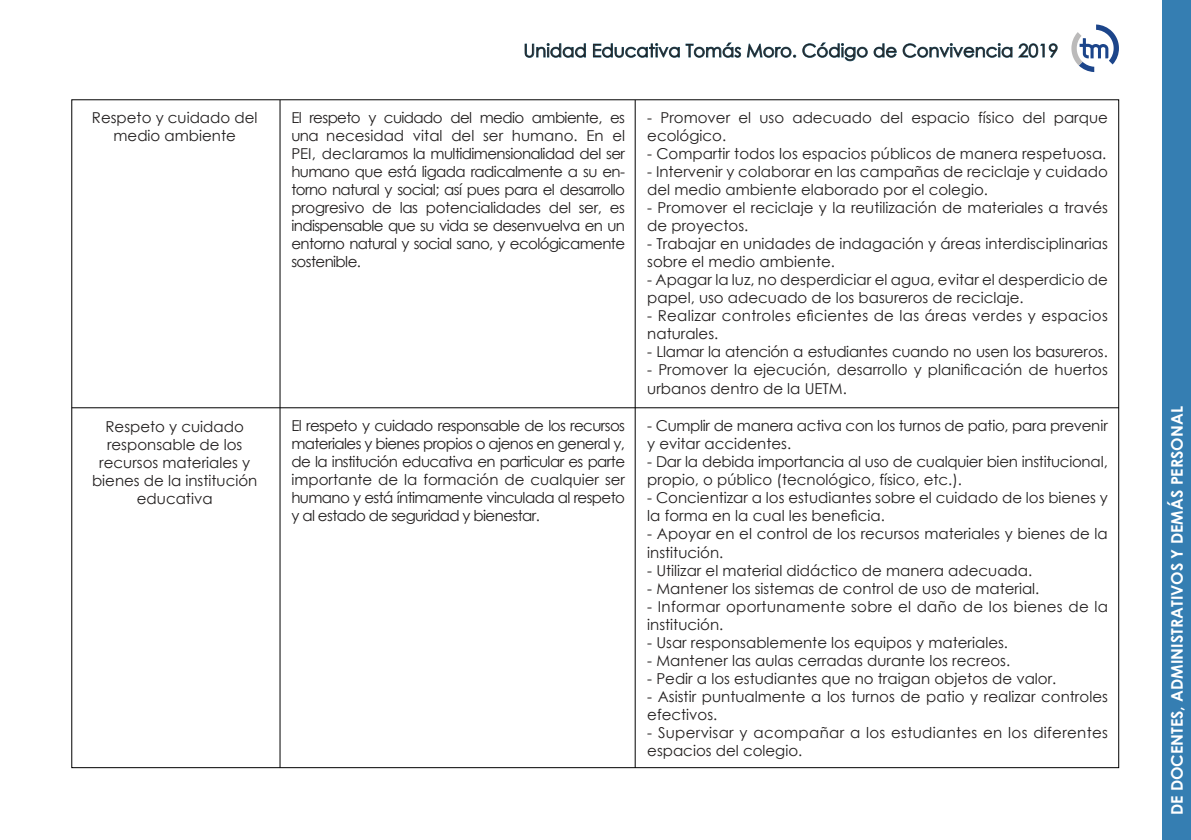
<style>
.page{position:relative;width:1191px;height:840px;background:#fff}
.page>*{position:absolute;margin:0;border:0;box-sizing:border-box;transform-origin:0 0}
.t1{font:18px "Century Gothic";color:#221f1f}
.t2{font:700 16px "Century Gothic";color:#fff}
.t3{font:15px/18px "Century Gothic";color:#221f1f}
.t4{font:15px/18px "Century Gothic";letter-spacing:-.02em;color:#221f1f}
.t5{font:15px/18px "Century Gothic";letter-spacing:.02em;color:#221f1f}
</style>
<div class="page">
<hr style="left:72px;top:407px;width:1047px;height:1px;background:#000">
<hr style="left:280px;top:100px;width:1px;height:667px;background:#010101">
<hr style="left:635px;top:100px;width:1px;height:667px;background:#010101">
<div style="left:1162px;top:0;width:29px;height:839px;background:#357eb2"></div>
<svg style="left:1071px;top:24px;width:48px;height:48px"></svg>
<svg style="left:524px;top:43px;width:62px;height:15px"></svg>
<svg style="left:593px;top:42px;width:203px;height:16px"></svg>
<svg style="left:802px;top:42px;width:256px;height:20px"></svg>
<p class="t1" style="left:523px;top:43px;width:536px">Unidad Educativa Tomás Moro. Código de Convivencia 2019</p>
<p class="t3" style="left:92px;top:110px;width:167px;text-align:center">Respeto y cuidado del medio ambiente</p>
<p class="t3" style="left:291px;top:110px;width:335px;text-align:justify">El respeto y cuidado del medio ambiente, es una necesidad vital del ser humano. En el PEI, declaramos la multidimensionalidad del ser humano que está ligada radicalmente a su en&shy;torno natural y social; así pues para el desarrollo progresivo de las potencialidades del ser, es indispensable que su vida se desenvuelva en un entorno natural y social sano, y ecológicamente sostenible.</p>
<p class="t3" style="left:92px;top:418px;width:167px;text-align:center">Respeto y cuidado responsable de los recursos materiales y bienes de la institución educativa</p>
<p class="t3" style="left:291px;top:418px;width:335px;text-align:justify">El respeto y cuidado responsable de los recursos materiales y bienes propios o ajenos en general y, de la institución educativa en particular es parte importante de la formación de cualquier ser humano y está íntimamente vinculada al respeto y al estado de seguridad y bienestar.</p>
<p class="t3" style="left:647px;top:110px;width:462px">- Promover el uso adecuado del espacio físico del parque ecológico.</p>
<p class="t3" style="left:647px;top:146px;width:461px">- Compartir todos los espacios públicos de manera respetuosa.</p>
<p class="t3" style="left:647px;top:164px;width:462px">- Intervenir y colaborar en las campañas de reciclaje y cuidado del medio ambiente elaborado por el colegio.</p>
<p class="t3" style="left:647px;top:200px;width:462px">- Promover el reciclaje y la reutilización de materiales a través de proyectos.</p>
<p class="t3" style="left:647px;top:236px;width:462px">- Trabajar en unidades de indagación y áreas interdisciplinarias sobre el medio ambiente.</p>
<p class="t3" style="left:647px;top:272px;width:462px">- Apagar la luz, no desperdiciar el agua, evitar el desperdicio de papel, uso adecuado de los basureros de reciclaje.</p>
<p class="t5" style="left:647px;top:306px;width:462px">- Realizar controles eficientes de las áreas verdes y espacios naturales.</p>
<p class="t4" style="left:647px;top:344px;width:462px">- Llamar la atención a estudiantes cuando no usen los basureros.</p>
<p class="t3" style="left:647px;top:360px;width:462px">- Promover la ejecución, desarrollo y planificación de huertos urbanos dentro de la UETM.</p>
<p class="t4" style="left:647px;top:418px;width:462px">- Cumplir de manera activa con los turnos de patio, para prevenir y evitar accidentes.</p>
<p class="t4" style="left:647px;top:454px;width:462px">- Dar la debida importancia al uso de cualquier bien institucional, propio, o público (tecnológico, físico, etc.).</p>
<p class="t3" style="left:647px;top:490px;width:462px">- Concientizar a los estudiantes sobre el cuidado de los bienes y la forma en la cual les beneficia.</p>
<p class="t3" style="left:647px;top:526px;width:462px">- Apoyar en el control de los recursos materiales y bienes de la institución.</p>
<p class="t3" style="left:647px;top:562px;width:386px">- Utilizar el material didáctico de manera adecuada.</p>
<p class="t3" style="left:647px;top:580px;width:394px">- Mantener los sistemas de control de uso de material.</p>
<p class="t5" style="left:647px;top:598px;width:462px">- Informar oportunamente sobre el daño de los bienes de la institución.</p>
<p class="t3" style="left:647px;top:634px;width:362px">- Usar responsablemente los equipos y materiales.</p>
<p class="t3" style="left:647px;top:652px;width:364px">- Mantener las aulas cerradas durante los recreos.</p>
<p class="t3" style="left:647px;top:670px;width:411px">- Pedir a los estudiantes que no traigan objetos de valor.</p>
<p class="t3" style="left:647px;top:688px;width:462px">- Asistir puntualmente a los turnos de patio y realizar controles efectivos.</p>
<p class="t5" style="left:647px;top:724px;width:462px">- Supervisar y acompañar a los estudiantes en los diferentes espacios del colegio.</p>
<p class="t2" style="left:1169px;top:815px;width:410px;rotate:-90deg">DE DOCENTES, ADMINISTRATIVOS Y DEMÁS PERSONAL</p>
</div>
